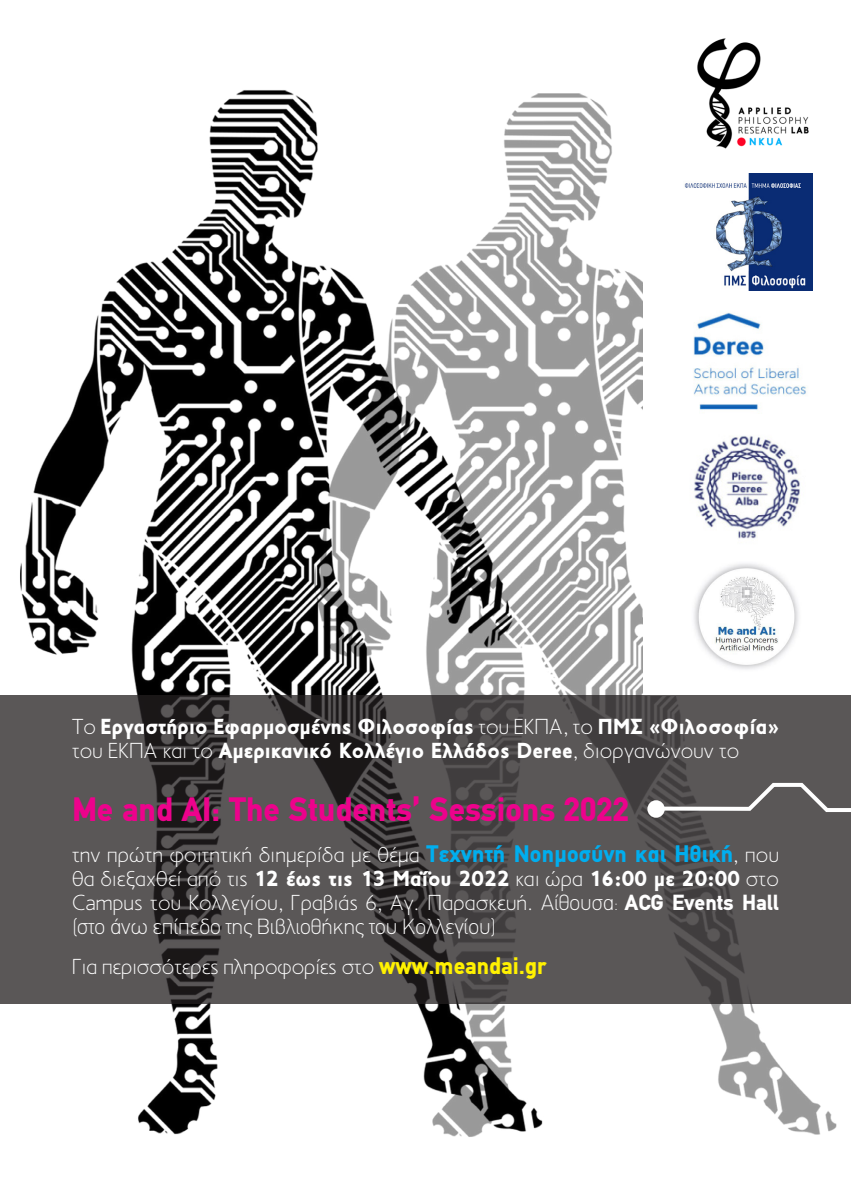
<style>
.page{position:relative;width:851px;height:1191px;background:#fff}
.page>*{position:absolute;margin:0;border:0;box-sizing:border-box;transform-origin:0 0}
.t1{font:900 34px "PF Din Text";color:#ed028c}
.t2{font:100 22px/24px "PF Transport";letter-spacing:.01em;color:#fff;text-align:justify}
.t3{font:900 22px/24px "PF Transport";letter-spacing:.01em;color:#fff}
.s1{font-weight:100}
.s2{font-family:"PF Din Text";font-weight:900;font-size:24px;color:#00aeef}
.s3{font-weight:900}
.s4{font-family:"PF Din Text"}
.s5{font-family:"PF Din Text";font-weight:900}
.s6{font-family:"PF Din Text";font-weight:900;font-size:24px;color:#fff101}
</style>
<div class="page">
<img style="left:0;top:90px;width:850px;height:1047px">
<div style="left:643px;top:0;width:207px;height:695px;background:#fff"></div>
<img style="left:697px;top:38px;width:112px;height:111px">
<img style="left:684px;top:174px;width:128px;height:116px">
<img style="left:693px;top:312px;width:113px;height:98px">
<img style="left:694px;top:435px;width:106px;height:104px">
<img style="left:694px;top:563px;width:105px;height:106px">
<svg style="left:0;top:695px;width:850px;height:308px;background:#504d4d"></svg>
<div style="left:647px;top:800px;width:17px;height:17px;background:#fff;border-radius:50%"></div>
<svg style="left:658px;top:781px;width:192px;height:33px;background:#6f6c6c"></svg>
<p class="t3" style="left:72px;top:714px;width:708px"><span class="s1">Το</span> Εργαστήριο Εφαρμοσμένης Φιλοσοφίας <span class="s1">του ΕΚΠΑ, το</span> ΠΜΣ «Φιλοσοφία» <span class="s1">του ΕΚΠΑ και το</span> Αμερικανικό Κολλέγιο Ελλάδος Deree<span class="s1">, διοργανώνουν το</span></p>
<p class="t1" style="left:72px;top:789px;width:558px">Me and AI: The Students’ Sessions 2022</p>
<p class="t2" style="left:72px;top:843px;width:708px">την πρώτη φοιτητική διημερίδα με θέμα <span class="s2">Τεχνητή Νοημοσύνη και Ηθική</span>, που θα διεξαχθεί από τις <span class="s3">12 έως τις 13 Μαΐου 2022</span> και ώρα <span class="s3">16:00 με 20:00</span> στο Campus του Κολλεγίου, Γραβιάς 6, Αγ. Παρασκευή. <span class="s4">Αίθουσα:</span> <span class="s5">ACG Events Hall </span><span class="s4">(στο άνω επίπεδο της Βιβλιοθήκης του Κολλεγίου)</span></p>
<p class="t2" style="left:72px;top:955px;width:476px">Για περισσότερες πληροφορίες στο <span class="s6">www.meandai.gr</span></p>
</div>
